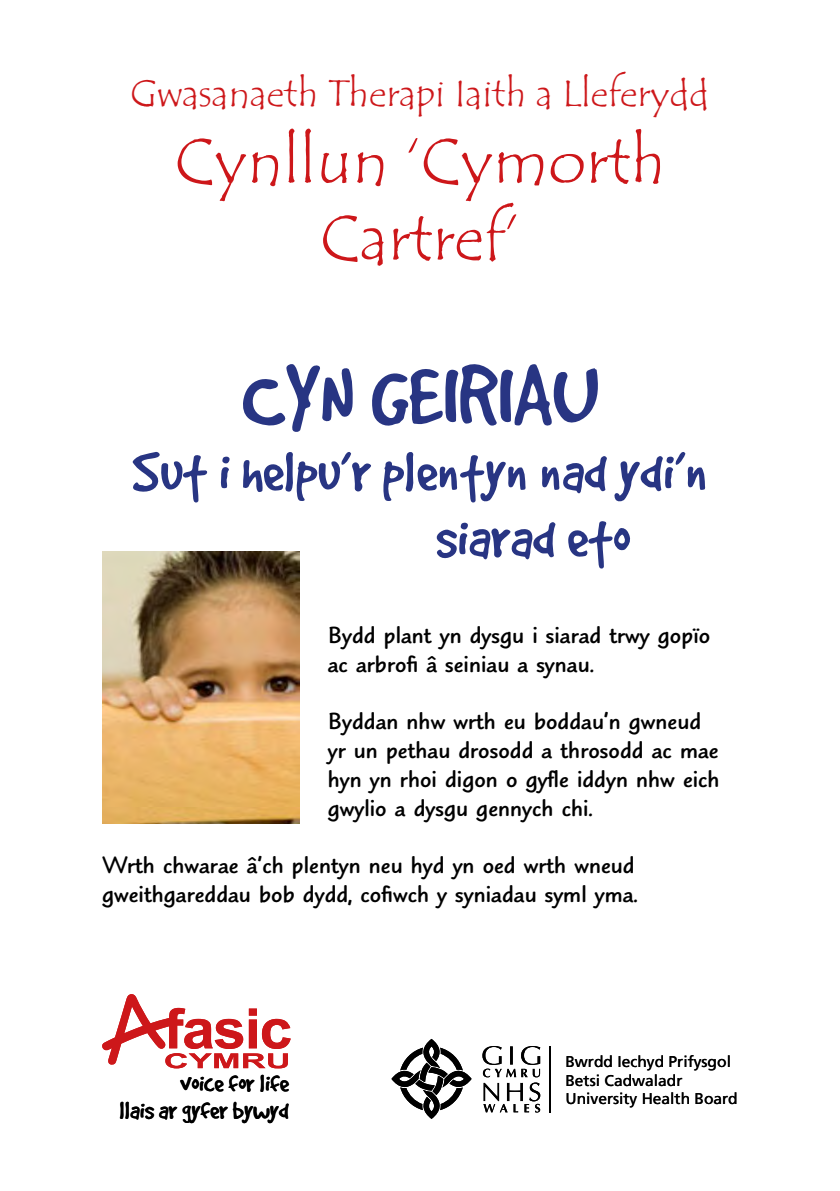
<style>
.page{position:relative;width:840px;height:1191px;background:#fff}
.page>*{position:absolute;margin:0;border:0;box-sizing:border-box;transform-origin:0 0}
.t1{font:96px "Good Dog";color:#283583}
.t2{font:64px/76.8px "Tempus Sans ITC";color:#cd171a;text-align:center}
.t3{font:62px/66px "Good Dog";color:#283583}
.t4{font:38px "Tempus Sans ITC";color:#cd171a}
.t5{font:27px/26.4px "Good Dog";color:#000;text-align:right}
.t6{font:700 24px/28.8px "Blueprint";color:#000}
.t7{font:15.6px/18.8px "Frutiger";color:#000}
</style>
<div class="page">
<svg style="left:102px;top:994px;width:188px;height:74px"></svg>
<svg style="left:482px;top:1046px;width:58px;height:66px"></svg>
<svg style="left:391px;top:1038px;width:80px;height:81px"></svg>
<hr style="left:549px;top:1045px;width:1px;height:67px;background:#000">
<img style="left:102px;top:551px;width:197px;height:272px">
<h3 class="t4" style="left:130px;top:69px;width:580px">Gwasanaeth Therapi Iaith a Lleferydd</h3>
<h2 class="t2" style="left:175px;top:124px;width:491px">Cynllun ‘Cymorth<br>Cartref’</h2>
<h1 class="t1" style="left:242px;top:345px;width:357px">Cyn Geiriau</h1>
<h3 class="t3" style="left:435px;top:438px;width:273px;text-indent:-303px">Sut i helpu’r plentyn nad ydi’n siarad eto</h3>
<p class="t6" style="left:327px;top:620px;width:384px">Bydd plant yn dysgu i siarad trwy gopïo ac arbrofi â seiniau a synau.</p>
<p class="t6" style="left:327px;top:706px;width:393px">Byddan nhw wrth eu boddau’n gwneud yr un pethau drosodd a throsodd ac mae hyn yn rhoi digon o gyfle iddyn nhw eich gwylio a dysgu gennych chi.</p>
<p class="t6" style="left:102px;top:850px;width:537px">Wrth chwarae â’ch plentyn neu hyd yn oed wrth wneud gweithgareddau bob dydd, cofiwch y syniadau syml yma.</p>
<p class="t5" style="left:119px;top:1070px;width:171px">voice for life<br>llais ar gyfer bywyd</p>
<p class="t7" style="left:565px;top:1052px;width:174px">Bwrdd Iechyd Prifysgol<br>Betsi Cadwaladr<br>University Health Board</p>
</div>
